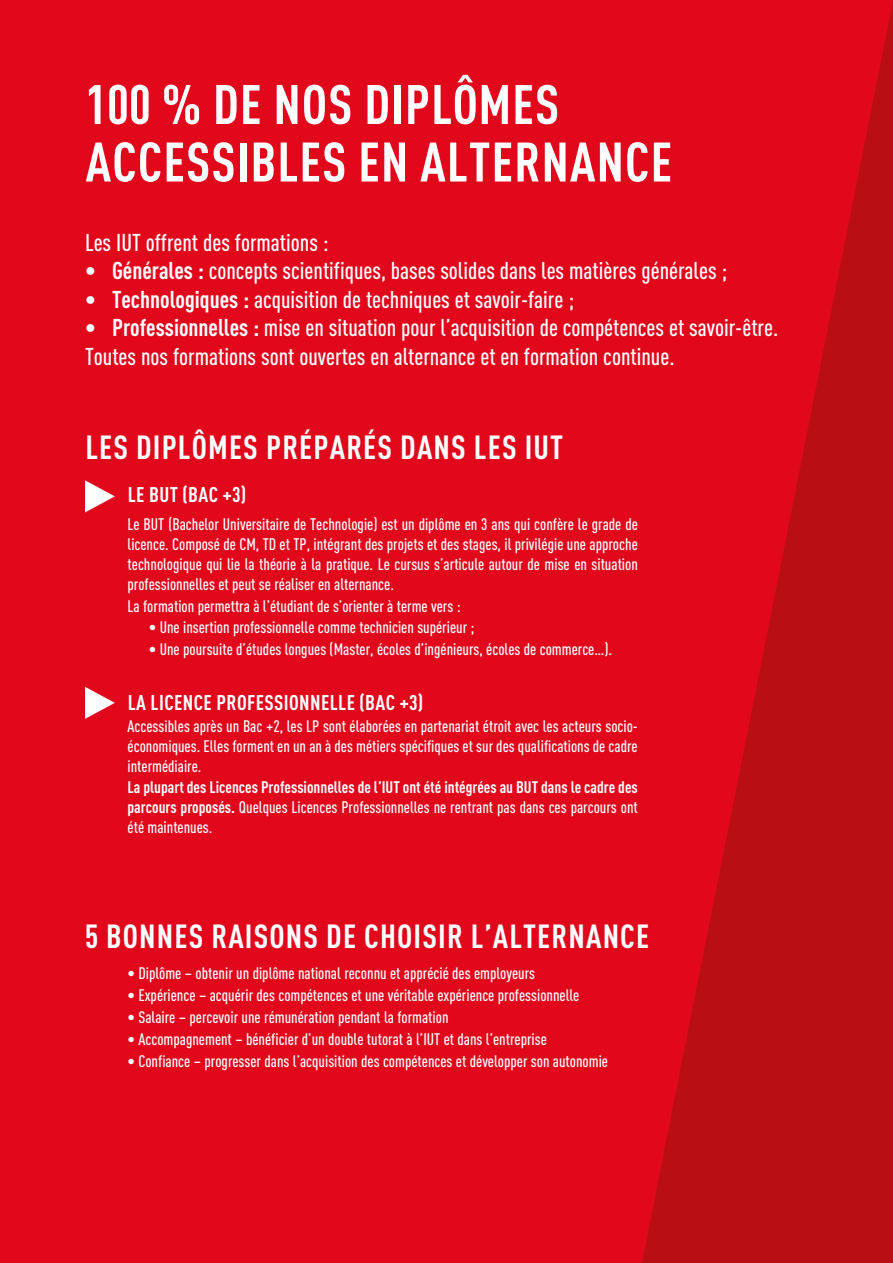
<style>
.page{position:relative;width:893px;height:1263px;background:#e1081c}
.page>*{position:absolute;margin:0;border:0;box-sizing:border-box;transform-origin:0 0}
.t1{font:700 condensed 54.75px/57.4px "DIN Pro";letter-spacing:.02em;color:#fff}
.t2{font:700 condensed 33px "DIN Pro";letter-spacing:.035em;color:#fff}
.t3{font:500 condensed 24px/28.5px "DIN Pro";color:#fff}
.t4{font:700 condensed 21px "DIN Pro";letter-spacing:.02em;color:#fff}
.t5{font:500 condensed 16.5px/19.8px "DIN Pro";color:#fff;text-align:justify}
.t6{font:700 condensed 16.5px/19.8px "DIN Pro";color:#fff;text-align:justify}
.s1{font-weight:700}
.s2{font-weight:500}
</style>
<div class="page">
<svg style="left:642px;top:2px;width:251px;height:1261px"></svg>
<svg style="left:85px;top:480px;width:30px;height:32px"></svg>
<svg style="left:85px;top:687px;width:30px;height:32px"></svg>
<h1 class="t1" style="left:85px;top:71px;width:589px">100 % DE NOS DIPLÔMES<br>ACCESSIBLES EN ALTERNANCE</h1>
<h3 class="t3" style="left:85px;top:226px;width:245px">Les IUT offrent des formations :</h3>
<h3 class="t3" style="left:85px;top:255px;width:644px"><span class="s1">• Générales :</span> concepts scientifiques, bases solides dans les matières générales ;</h3>
<h3 class="t3" style="left:85px;top:283px;width:491px"><span class="s1">• Technologiques :</span> acquisition de techniques et savoir-faire ;</h3>
<h3 class="t3" style="left:85px;top:312px;width:695px"><span class="s1">• Professionnelles :</span> mise en situation pour l’acquisition de compétences et savoir-être.<br>Toutes nos formations sont ouvertes en alternance et en formation continue.</h3>
<h2 class="t2" style="left:85px;top:423px;width:479px">LES DIPLÔMES PRÉPARÉS DANS LES IUT</h2>
<p class="t4" style="left:128px;top:478px;width:120px">LE BUT (BAC +3)</p>
<p class="t5" style="left:128px;top:513px;width:512px">Le BUT (Bachelor Universitaire de Technologie) est un diplôme en 3 ans qui confère le grade de licence. Composé de CM, TD et TP, intégrant des projets et des stages, il privilégie une approche technologique qui lie la théorie à la pratique. Le cursus s’articule autour de mise en situation professionnelles et peut se réaliser en alternance.</p>
<p class="t5" style="left:128px;top:594px;width:335px">La formation permettra à l’étudiant de s’orienter à terme vers :</p>
<p class="t5" style="left:149px;top:616px;width:327px">• Une insertion professionnelle comme technicien supérieur ;</p>
<p class="t5" style="left:149px;top:638px;width:465px">• Une poursuite d’études longues (Master, écoles d’ingénieurs, écoles de commerce…).</p>
<p class="t4" style="left:128px;top:687px;width:297px">LA LICENCE PROFESSIONNELLE (BAC +3)</p>
<p class="t5" style="left:128px;top:715px;width:512px">Accessibles après un Bac +2, les LP sont élaborées en partenariat étroit avec les acteurs socio&shy;économiques. Elles forment en un an à des métiers spécifiques et sur des qualifications de cadre intermédiaire.</p>
<p class="t6" style="left:128px;top:776px;width:512px">La plupart des Licences Professionnelles de l’IUT ont été intégrées au BUT dans le cadre des parcours proposés. <span class="s2">Quelques Licences Professionnelles ne rentrant pas dans ces parcours ont été maintenues.</span></p>
<h2 class="t2" style="left:85px;top:912px;width:566px">5 BONNES RAISONS DE CHOISIR L’ALTERNANCE</h2>
<p class="t5" style="left:128px;top:962px;width:409px">• Diplôme – obtenir un diplôme national reconnu et apprécié des employeurs</p>
<p class="t5" style="left:128px;top:984px;width:453px">• Expérience – acquérir des compétences et une véritable expérience professionnelle</p>
<p class="t5" style="left:128px;top:1006px;width:322px">• Salaire – percevoir une rémunération pendant la formation</p>
<p class="t5" style="left:128px;top:1028px;width:421px">• Accompagnement – bénéficier d’un double tutorat à l’IUT et dans l’entreprise</p>
<p class="t5" style="left:128px;top:1050px;width:482px">• Confiance – progresser dans l’acquisition des compétences et développer son autonomie</p>
</div>
